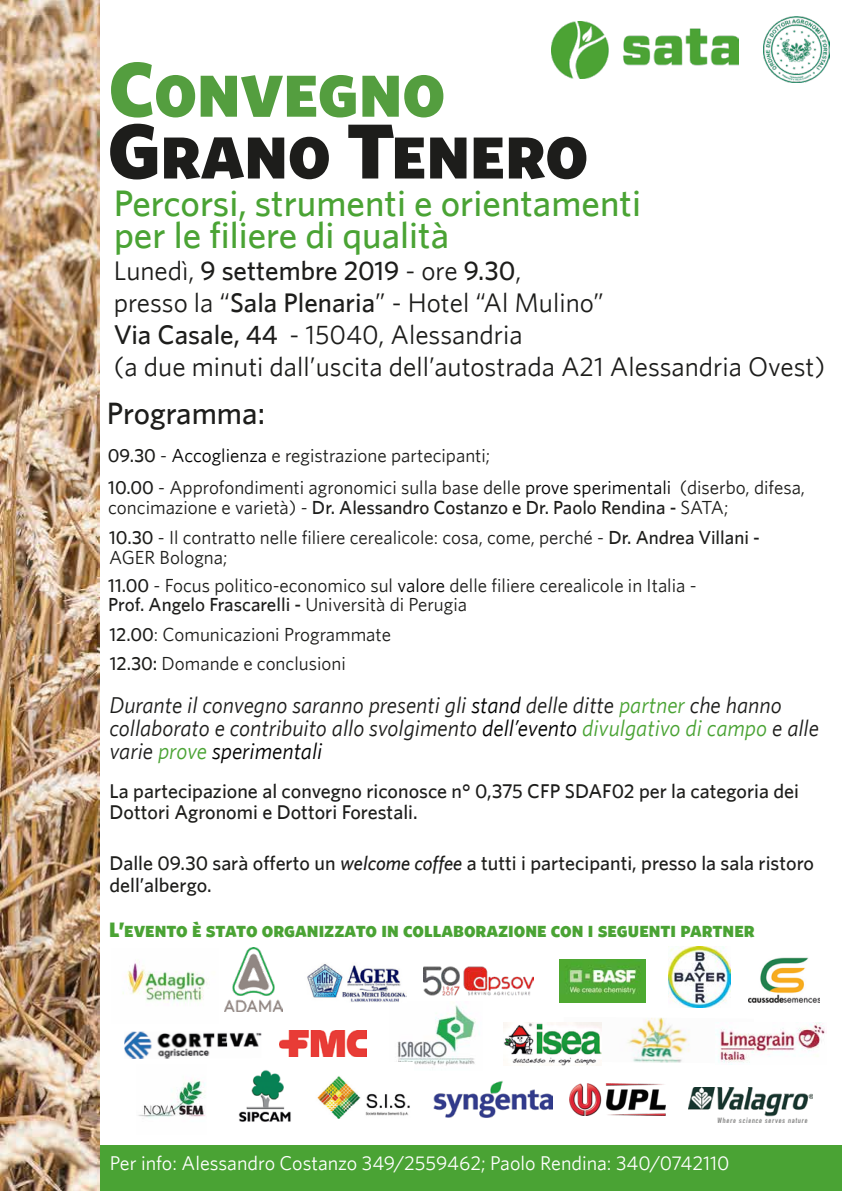
<style>
.page{position:relative;width:842px;height:1191px;background:#fff}
.page>*{position:absolute;margin:0;border:0;box-sizing:border-box;transform-origin:0 0}
.t1{font:78px "Whitney Black SC";color:#1d1d1b}
.t2{font:78px "Whitney Black SC";color:#549e3f}
.t3{font:500 37px/32px "Whitney";color:#4aa334}
.t4{font:500 31px "Whitney";color:#1d1d1b}
.t5{font:27px/32px "Whitney";color:#1d1d1b}
.t6{font:italic 23px/23px "Whitney";color:#1d1d1b}
.t7{font:21px "Whitney Black SC";color:#4aa334}
.t8{font:500 20px/22px "Whitney";color:#1d1d1b}
.t9{font:20px "Whitney";color:#fff}
.t10{font:19px/29.2px "Whitney";color:#1d1d1b}
.s1{font-weight:500}
.s2{color:#000}
.s3{color:#4aa334}
.s4{font-style:italic}
</style>
<div class="page">
<img style="left:552px;top:21px;width:186px;height:57px">
<img style="left:669px;top:946px;width:61px;height:61px">
<img style="left:397px;top:1005px;width:83px;height:61px">
<img style="left:601px;top:1017px;width:89px;height:46px">
<img style="left:503px;top:1022px;width:98px;height:43px">
<img style="left:715px;top:1022px;width:112px;height:41px">
<img style="left:138px;top:1081px;width:68px;height:37px">
<img style="left:238px;top:1070px;width:53px;height:52px">
<img style="left:317px;top:1062px;width:96px;height:56px">
<img style="left:434px;top:1081px;width:118px;height:36px">
<img style="left:569px;top:1083px;width:97px;height:33px">
<img style="left:689px;top:1087px;width:124px;height:35px">
<img style="left:559px;top:959px;width:86px;height:43px">
<img style="left:307px;top:963px;width:99px;height:39px">
<img style="left:225px;top:947px;width:58px;height:64px">
<img style="left:122px;top:960px;width:85px;height:43px">
<img style="left:749px;top:957px;width:70px;height:46px">
<div style="left:96px;top:1145px;width:746px;height:46px;background:#4aa334"></div>
<img style="left:124px;top:1031px;width:137px;height:27px">
<img style="left:280px;top:1031px;width:87px;height:25px">
<img style="left:423px;top:966px;width:110px;height:30px">
<img style="left:0;top:0;width:99px;height:1191px">
<img style="left:763px;top:16px;width:67px;height:67px">
<h1 class="t2" style="left:109px;top:42px;width:338px">Convegno</h1>
<h1 class="t1" style="left:108px;top:104px;width:482px">Grano Tenero</h1>
<h2 class="t3" style="left:114px;top:186px;width:529px">Percorsi, strumenti e orientamenti per le filiere di qualità</h2>
<h3 class="t5" style="left:114px;top:254px;width:713px">Lunedì, <span class="s1">9 settembre 2019</span> - ore <span class="s1">9.30</span>,<br>presso la “<span class="s1">Sala Plenaria</span>” - Hotel “Al Mulino”<br><span class="s1">Via Casale, 44</span> - 15040, Alessandria<br>(a due minuti dall’uscita dell’autostrada A21 Alessandria Ovest)</h3>
<h3 class="t4" style="left:107px;top:394px;width:160px">Programma:</h3>
<p class="t10" style="left:108px;top:439px;width:699px;line-height:32.3px"><span class="s1">09.30</span> - <span class="s2">Accoglienza</span> e registrazione partecipanti;<br><span class="s1">10.00</span> - Approfondimenti agronomici sulla base delle <span class="s2">prove sperimentali</span> (diserbo, difesa,</p>
<p class="t10" style="left:108px;top:492px;width:653px;line-height:30.2px">concimazione e varietà) - <span class="s1">Dr. Alessandro Costanzo e Dr. Paolo Rendina -</span> SATA;<br><span class="s1">10.30</span> - Il contratto nelle filiere cerealicole: cosa, come, perché - <span class="s1">Dr. Andrea Villani -</span></p>
<p class="t10" style="left:108px;top:543px;width:590px;line-height:27.7px">AGER Bologna;<br><span class="s1">11.00</span> - Focus politico-economico sul <span class="s2">valore</span> delle filiere cerealicole in Italia -</p>
<p class="t10" style="left:108px;top:589px;width:360px"><span class="s1">Prof. Angelo Frascarelli -</span> Università di Perugia<br><span class="s1">12.00</span>: Comunicazioni Programmate<br><span class="s1">12.30:</span> Domande e conclusioni</p>
<p class="t6" style="left:110px;top:693px;width:711px">Durante il convegno saranno presenti gli <span class="s2">stand</span> delle ditte <span class="s3">partner</span> che hanno collaborato e contribuito allo svolgimento <span class="s2">dell’evento</span> <span class="s3">divulgativo di campo</span> e alle varie <span class="s3">prove</span> <span class="s2">sperimentali</span></p>
<p class="t8" style="left:110px;top:779px;width:691px;line-height:21px">La partecipazione al convegno riconosce n° 0,375 CFP SDAF02 per la categoria dei<br>Dottori Agronomi e Dottori Forestali.</p>
<p class="t8" style="left:110px;top:852px;width:706px">Dalle 09.30 sarà offerto un <span class="s4">welcome coffee</span> a tutti i partecipanti, presso la sala ristoro dell’albergo.</p>
<p class="t7" style="left:109px;top:917px;width:647px">L’evento è stato organizzato in collaborazione con i seguenti partner</p>
<p class="t9" style="left:110px;top:1151px;width:621px">Per info: Alessandro Costanzo 349/2559462; Paolo Rendina: 340/0742110</p>
</div>
